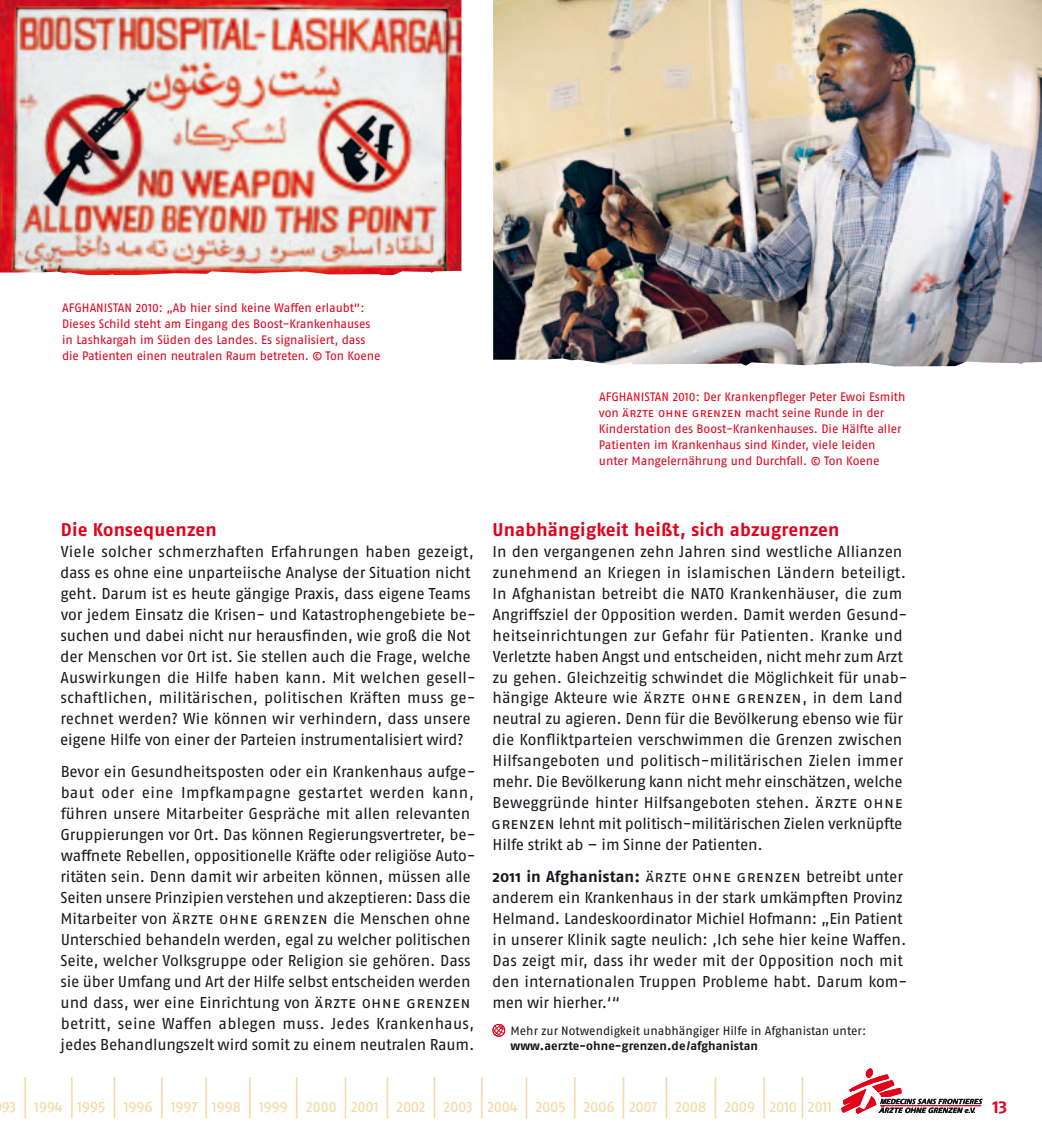
<style>
.page{position:relative;width:1042px;height:1141px;background:#fff}
.page>*{position:absolute;margin:0;border:0;box-sizing:border-box;transform-origin:0 0}
.t1{font:59.5px "Fago OT";color:#f5d69c;scale:.25 1}
.t2{font:700 18.38px "Fago OT";letter-spacing:.01em;color:#e2001a}
.t3{font:700 17.5px "Fago OT";color:#e2001a}
.t4{font:15.75px/21px "Fago OT";letter-spacing:-.005em;color:#1a171c}
.t5{font:14.88px "Fago OT";letter-spacing:-.025em;color:#f5d69c}
.t6{font:12.25px/15.8px "Fago OT";letter-spacing:-.005em;color:#e2001a}
.t7{font:12.25px "Fago OT";color:#1a171c}
.t8{font:700 12.25px "Fago OT";letter-spacing:.005em;color:#1a171c}
.s1{font-weight:700}
</style>
<div class="page">
<img style="left:0;top:0;width:461px;height:275px">
<img style="left:493px;top:0;width:549px;height:366px">
<svg style="left:841px;top:1068px;width:141px;height:46px"></svg>
<svg style="left:492px;top:1023px;width:14px;height:14px"></svg>
<p class="t6" style="left:62px;top:302px;width:320px">AFGHANISTAN 2010: „Ab hier sind keine Waffen erlaubt“:<br>Dieses Schild steht am Eingang des Boost-Krankenhauses in Lashkargah im Süden des Landes. Es signalisiert, dass die Patienten einen neutralen Raum betreten. © Ton Koene</p>
<p class="t6" style="left:599px;top:391px;width:308px">AFGHANISTAN 2010: Der Krankenpfleger Peter Ewoi Esmith von ärzte ohne grenzen macht seine Runde in der Kinderstation des Boost-Krankenhauses. Die Hälfte aller Patienten im Krankenhaus sind Kinder, viele leiden unter Mangelernährung und Durchfall. © Ton Koene</p>
<p class="t5" style="left:1px;top:1101px;width:16px">93</p>
<h1 class="t1" style="left:23px;top:1070px;width:19px">|</h1>
<p class="t2" style="left:61px;top:522px;width:158px">Die Konsequenzen</p>
<p class="t4" style="left:60px;top:543px;width:417px">Viele solcher schmerzhaften Erfahrungen haben gezeigt, dass es ohne eine unparteiische Analyse der Situation nicht geht. Darum ist es heute gängige Praxis, dass eigene Teams vor jedem Einsatz die Krisen- und Katastrophengebiete be&shy;suchen und dabei nicht nur herausfinden, wie groß die Not der Menschen vor Ort ist. Sie stellen auch die Frage, welche Auswirkungen die Hilfe haben kann. Mit welchen gesell&shy;schaftlichen, militärischen, politischen Kräften muss ge&shy;rechnet werden? Wie können wir verhindern, dass unsere eigene Hilfe von einer der Parteien instrumentalisiert wird?</p>
<p class="t4" style="left:60px;top:763px;width:417px">Bevor ein Gesundheitsposten oder ein Krankenhaus aufge&shy;baut oder eine Impfkampagne gestartet werden kann, führen unsere Mitarbeiter Gespräche mit allen relevanten Gruppierungen vor Ort. Das können Regierungsvertreter, be&shy;waffnete Rebellen, oppositionelle Kräfte oder religiöse Auto&shy;ritäten sein. Denn damit wir arbeiten können, müssen alle Seiten unsere Prinzipien verstehen und akzeptieren: Dass die Mitarbeiter von ärzte ohne grenzen die Menschen ohne Unterschied behandeln werden, egal zu welcher politischen Seite, welcher Volksgruppe oder Religion sie gehören. Dass sie über Umfang und Art der Hilfe selbst entscheiden werden und dass, wer eine Einrichtung von ärzte ohne grenzen betritt, seine Waffen ablegen muss. Jedes Krankenhaus, jedes Behandlungszelt wird somit zu einem neutralen Raum.</p>
<p class="t2" style="left:492px;top:522px;width:348px">Unabhängigkeit heißt, sich abzugrenzen</p>
<p class="t4" style="left:491px;top:543px;width:418px">In den vergangenen zehn Jahren sind westliche Allianzen zunehmend an Kriegen in islamischen Ländern beteiligt.<br>In Afghanistan betreibt die NATO Krankenhäuser, die zum Angriffsziel der Opposition werden. Damit werden Gesund&shy;heitseinrichtungen zur Gefahr für Patienten. Kranke und Verletzte haben Angst und entscheiden, nicht mehr zum Arzt zu gehen. Gleichzeitig schwindet die Möglichkeit für unab&shy;hängige Akteure wie ärzte ohne grenzen, in dem Land neutral zu agieren. Denn für die Bevölkerung ebenso wie für die Konfliktparteien verschwimmen die Grenzen zwischen Hilfsangeboten und politisch-militärischen Zielen immer mehr. Die Bevölkerung kann nicht mehr einschätzen, welche Beweggründe hinter Hilfsangeboten stehen. ärzte ohne grenzen lehnt mit politisch-militärischen Zielen verknüpfte Hilfe strikt ab – im Sinne der Patienten.</p>
<p class="t4" style="left:492px;top:868px;width:417px"><span class="s1">2011 in Afghanistan:</span> ärzte ohne grenzen betreibt unter anderem ein Krankenhaus in der stark umkämpften Provinz Helmand. Landes koordinator Michiel Hofmann: „Ein Patient in unserer Klinik sagte neulich: ‚Ich sehe hier keine Waffen.<br>Das zeigt mir, dass ihr weder mit der Opposition noch mit den internationalen Truppen Probleme habt. Darum kom&shy;men wir hierher.‘“</p>
<p class="t7" style="left:510px;top:1026px;width:357px">Mehr zur Notwendigkeit unabhängiger Hilfe in Afghanistan unter:</p>
<p class="t8" style="left:510px;top:1041px;width:249px">www.aerzte-ohne-grenzen.de/afghanistan</p>
<p class="t5" style="left:34px;top:1101px;width:30px">1994</p>
<h1 class="t1" style="left:70px;top:1070px;width:19px">|</h1>
<p class="t5" style="left:77px;top:1101px;width:30px">1995</p>
<h1 class="t1" style="left:113px;top:1070px;width:19px">|</h1>
<p class="t5" style="left:124px;top:1101px;width:31px">1996</p>
<h1 class="t1" style="left:160px;top:1070px;width:19px">|</h1>
<p class="t5" style="left:171px;top:1101px;width:28px">1997</p>
<h1 class="t1" style="left:204px;top:1070px;width:19px">|</h1>
<p class="t5" style="left:212px;top:1101px;width:31px">1998</p>
<h1 class="t1" style="left:248px;top:1070px;width:19px">|</h1>
<p class="t5" style="left:259px;top:1101px;width:30px">1999</p>
<h1 class="t1" style="left:295px;top:1070px;width:19px">|</h1>
<p class="t5" style="left:306px;top:1101px;width:32px">2000</p>
<h1 class="t1" style="left:344px;top:1070px;width:19px">|</h1>
<p class="t5" style="left:351px;top:1101px;width:29px">2001</p>
<h1 class="t1" style="left:385px;top:1070px;width:19px">|</h1>
<p class="t5" style="left:397px;top:1101px;width:30px">2002</p>
<h1 class="t1" style="left:432px;top:1070px;width:19px">|</h1>
<p class="t5" style="left:444px;top:1101px;width:31px">2003</p>
<h1 class="t1" style="left:480px;top:1070px;width:19px">|</h1>
<p class="t5" style="left:487px;top:1101px;width:32px">2004</p>
<h1 class="t1" style="left:524px;top:1070px;width:19px">|</h1>
<p class="t5" style="left:536px;top:1101px;width:32px">2005</p>
<h1 class="t1" style="left:573px;top:1070px;width:19px">|</h1>
<p class="t5" style="left:584px;top:1101px;width:32px">2006</p>
<h1 class="t1" style="left:622px;top:1070px;width:19px">|</h1>
<p class="t5" style="left:629px;top:1101px;width:30px">2007</p>
<h1 class="t1" style="left:664px;top:1070px;width:19px">|</h1>
<p class="t5" style="left:675px;top:1101px;width:32px">2008</p>
<h1 class="t1" style="left:713px;top:1070px;width:19px">|</h1>
<p class="t5" style="left:724px;top:1101px;width:32px">2009</p>
<h1 class="t1" style="left:762px;top:1070px;width:19px">|</h1>
<h1 class="t1" style="left:800px;top:1070px;width:19px">|</h1>
<p class="t5" style="left:769px;top:1101px;width:29px">2010</p>
<p class="t5" style="left:808px;top:1101px;width:25px">2011</p>
<p class="t3" style="left:992px;top:1101px;width:16px">13</p>
</div>
